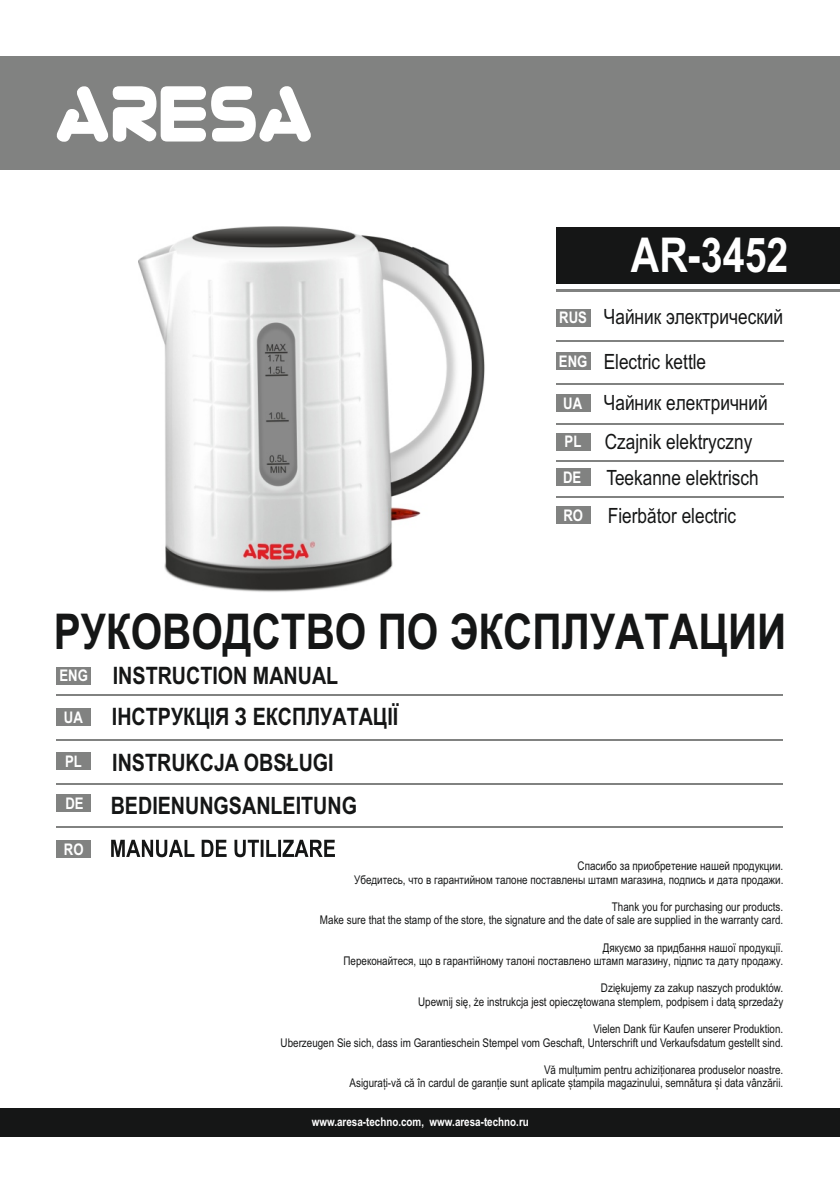
<style>
.page{position:relative;width:840px;height:1191px;background:#fff}
.page>*{position:absolute;margin:0;border:0;box-sizing:border-box;transform-origin:0 0}
.t1{font:700 49.4px "Arial Narrow";color:#151616}
.t2{font:700 48px "Arial Narrow";color:#fff}
.t3{font:700 24px/45.6px "Arial Narrow";color:#151616}
.t4{font:21px/38px "Arial Narrow";color:#151616}
.t5{font:700 16px "Arial Narrow";color:#fff}
.t6{font:12px/13.6px "Arial Narrow";color:#151616;text-align:right}
.t7{font:700 12px "Arial Narrow";color:#fff}
.s1{font-weight:700;font-size:16px;color:#fff}
</style>
<div class="page">
<div style="left:556px;top:227px;width:283px;height:56px;background:#151616"></div>
<div style="left:0;top:1108px;width:839px;height:28px;background:#151616"></div>
<div style="left:0;top:57px;width:839px;height:113px;background:#818281"></div>
<hr style="left:556px;top:289px;width:283px;height:3px;background:#818281">
<hr style="left:556px;top:340px;width:226px;height:2px;background:#818281">
<hr style="left:556px;top:383px;width:226px;height:2px;background:#818281">
<hr style="left:57px;top:694px;width:725px;height:2px;background:#818281">
<hr style="left:57px;top:783px;width:725px;height:1px;background:#818281">
<hr style="left:556px;top:423px;width:226px;height:2px;background:#818281">
<hr style="left:556px;top:460px;width:226px;height:1px;background:#818281">
<hr style="left:57px;top:739px;width:725px;height:2px;background:#818281">
<div style="left:57px;top:667px;width:34px;height:17px;background:#818281"></div>
<div style="left:57px;top:795px;width:34px;height:17px;background:#818281"></div>
<div style="left:57px;top:708px;width:34px;height:17px;background:#818281"></div>
<div style="left:556px;top:309px;width:34px;height:17px;background:#818281"></div>
<div style="left:556px;top:352px;width:34px;height:17px;background:#818281"></div>
<div style="left:556px;top:394px;width:34px;height:17px;background:#818281"></div>
<div style="left:556px;top:433px;width:34px;height:17px;background:#818281"></div>
<div style="left:556px;top:469px;width:34px;height:17px;background:#818281"></div>
<div style="left:57px;top:752px;width:34px;height:17px;background:#818281"></div>
<hr style="left:556px;top:496px;width:226px;height:2px;background:#818281">
<div style="left:556px;top:506px;width:34px;height:17px;background:#818281"></div>
<hr style="left:57px;top:826px;width:725px;height:2px;background:#818281">
<div style="left:57px;top:840px;width:34px;height:17px;background:#818281"></div>
<svg style="left:111px;top:839px;width:224px;height:18px"></svg>
<svg style="left:56px;top:86px;width:255px;height:56px"></svg>
<img style="left:138px;top:227px;width:347px;height:365px">
<h2 class="t2" style="left:630px;top:237px;width:159px">AR-3452</h2>
<h3 class="t4" style="left:559px;top:300px;width:225px"><span class="s1">RUS</span> Чайник электрический</h3>
<h3 class="t5" style="left:558px;top:355px;width:30px">ENG</h3>
<h3 class="t5" style="left:563px;top:397px;width:20px">UA</h3>
<h3 class="t5" style="left:564px;top:436px;width:18px">PL</h3>
<h3 class="t5" style="left:562px;top:471px;width:20px">DE</h3>
<h3 class="t4" style="left:603px;top:344px;width:104px">Electric kettle</h3>
<h3 class="t4" style="left:603px;top:385px;width:165px">Чайник електричний</h3>
<h3 class="t4" style="left:604px;top:424px;width:149px">Czajnik elektryczny</h3>
<h3 class="t4" style="left:563px;top:461px;width:197px;text-indent:43px">Teekanne elektrisch<br><span class="s1">RO</span> Fierbător electric</h3>
<h1 class="t1" style="left:54px;top:613px;width:733px">РУКОВОДСТВО ПО ЭКСПЛУАТАЦИИ</h1>
<h3 class="t5" style="left:59px;top:669px;width:30px">ENG</h3>
<h3 class="t5" style="left:64px;top:711px;width:20px">UA</h3>
<h3 class="t5" style="left:65px;top:755px;width:18px">PL</h3>
<h3 class="t5" style="left:65px;top:797px;width:20px">DE</h3>
<h3 class="t5" style="left:64px;top:843px;width:21px">RO</h3>
<h3 class="t3" style="left:113px;top:655px;width:227px">INSTRUCTION MANUAL</h3>
<h3 class="t3" style="left:112px;top:696px;width:288px">ІНСТРУКЦІЯ З ЕКСПЛУАТАЦІЇ<br>INSTRUKCJA OBSŁUGI</h3>
<h3 class="t3" style="left:111px;top:785px;width:248px">BEDIENUNGSANLEITUNG</h3>
<p class="t6" style="left:354px;top:860px;width:430px">Спасибо за приобретение нашей продукции.<br>Убедитесь, что в гарантийном талоне поставлены штамп магазина, подпись и дата продажи.</p>
<p class="t6" style="left:320px;top:901px;width:464px">Thank you for purchasing our products.<br>Make sure that the stamp of the store, the signature and the date of sale are supplied in the warranty card.</p>
<p class="t6" style="left:343px;top:941px;width:441px">Дякуємо за придбання нашої продукції.<br>Переконайтеся, що в гарантійному талоні поставлено штамп магазину, підпис та дату продажу.</p>
<p class="t6" style="left:418px;top:982px;width:366px">Dziękujemy za zakup naszych produktów.<br>Upewnij się, że instrukcja jest opieczętowana stemplem, podpisem i datą sprzedaży</p>
<p class="t6" style="left:280px;top:1023px;width:504px">Vielen Dank für Kaufen unserer Produktion.<br>Uberzeugen Sie sich, dass im Garantieschein Stempel vom Geschaft, Unterschrift und Verkaufsdatum gestellt sind.</p>
<p class="t6" style="left:349px;top:1064px;width:435px">Vă mulțumim pentru achiziționarea produselor noastre.<br>Asigurați-vă că în cardul de garanție sunt aplicate ștampila magazinului, semnătura și data vânzării.</p>
<p class="t7" style="left:311px;top:1116px;width:218px">www.aresa-techno.com, www.aresa-techno.ru</p>
</div>
